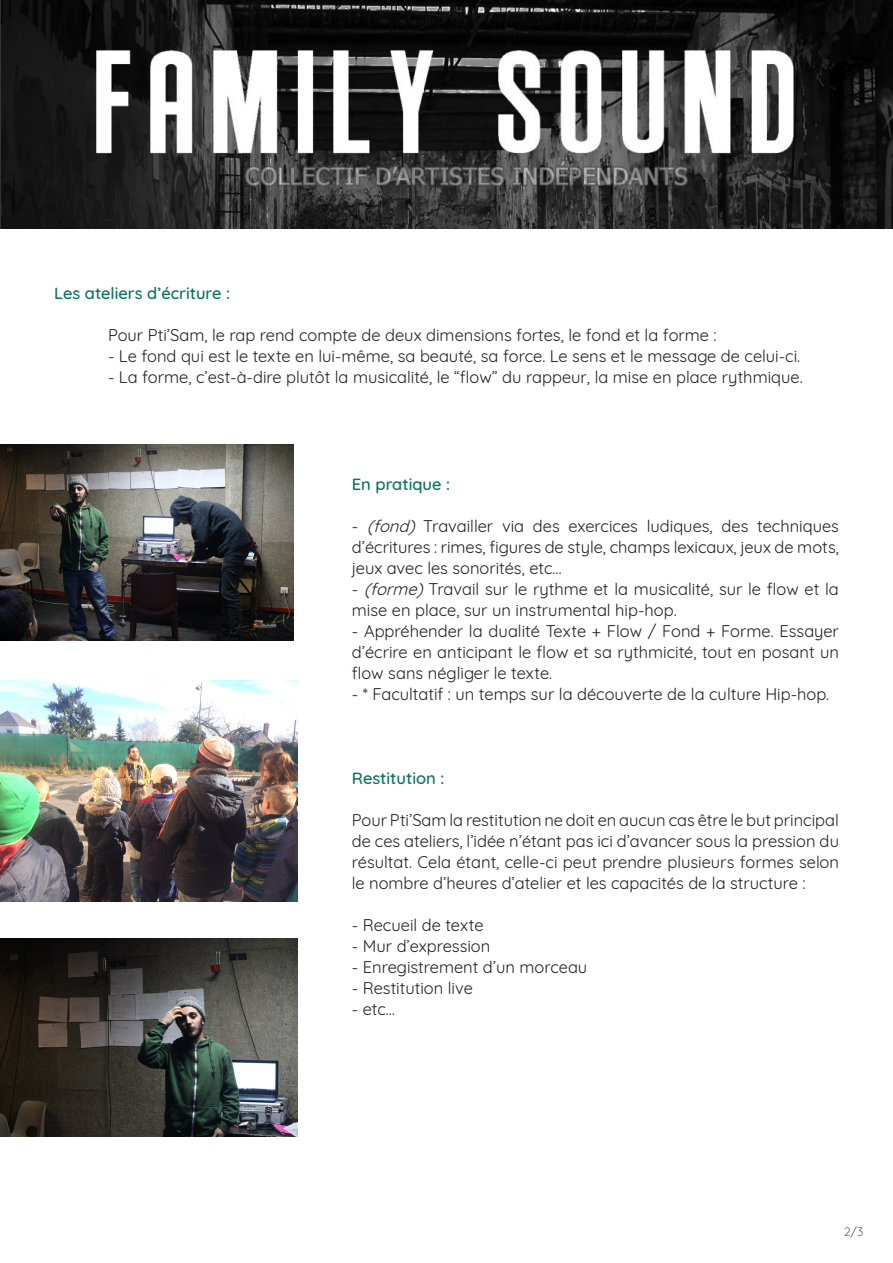
<style>
.page{position:relative;width:893px;height:1263px;background:#fff}
.page>*{position:absolute;margin:0;border:0;box-sizing:border-box;transform-origin:0 0}
.t1{font:16.5px/21px "Quicksand";color:#231f20;text-align:justify}
.t2{font:500 16.5px "Quicksand";color:#0c735f}
.t3{font:300 12px "Quicksand";color:#231f20}
.s1{font-style:italic}
</style>
<div class="page">
<img style="left:0;top:0;width:893px;height:228px">
<img style="left:0;top:445px;width:294px;height:195px">
<img style="left:0;top:681px;width:297px;height:220px">
<img style="left:0;top:939px;width:297px;height:198px">
<p class="t2" style="left:54px;top:280px;width:177px">Les ateliers d’écriture :</p>
<p class="t1" style="left:108px;top:323px;width:610px">Pour Pti’Sam, le rap rend compte de deux dimensions fortes, le fond et la forme :</p>
<p class="t1" style="left:108px;top:344px;width:694px">- Le fond qui est le texte en lui-même, sa beauté, sa force. Le sens et le message de celui-ci.</p>
<p class="t1" style="left:108px;top:365px;width:696px">- La forme, c’est-à-dire plutôt la musicalité, le “flow” du rappeur, la mise en place rythmique.</p>
<p class="t2" style="left:352px;top:470px;width:100px">En pratique :</p>
<p class="t1" style="left:352px;top:513px;width:489px">- <span class="s1">(fond)</span> Travailler via des exercices ludiques, des techniques d’écritures : rimes, figures de style, champs lexicaux, jeux de mots, jeux avec les sonorités, etc…</p>
<p class="t1" style="left:352px;top:576px;width:488px">- <span class="s1">(forme)</span>Travail sur le rythme et la musicalité, sur le flow et la mise en place, sur un instrumental hip-hop.</p>
<p class="t1" style="left:352px;top:618px;width:489px">- Appréhender la dualité Texte + Flow / Fond + Forme. Essayer d’écrire en anticipant le flow et sa rythmicité, tout en posant un flow sans négliger le texte.</p>
<p class="t1" style="left:352px;top:681px;width:479px">- * Facultatif : un temps sur la découverte de la culture Hip-hop.</p>
<p class="t2" style="left:352px;top:764px;width:94px">Restitution :</p>
<p class="t1" style="left:352px;top:807px;width:489px">Pour Pti’Sam la restitution ne doit en aucun cas être le but principal de ces ateliers, l’idée n’étant pas ici d’avancer sous la pression du résultat. Cela étant, celle-ci peut prendre plusieurs formes selon le nombre d’heures d’atelier et les capacités de la structure :</p>
<p class="t1" style="left:352px;top:912px;width:133px">- Recueil de texte</p>
<p class="t1" style="left:352px;top:933px;width:140px">- Mur d’expression</p>
<p class="t1" style="left:352px;top:954px;width:237px">- Enregistrement d’un morceau</p>
<p class="t1" style="left:352px;top:975px;width:123px">- Restitution live</p>
<p class="t1" style="left:352px;top:996px;width:45px">- etc…</p>
<p class="t3" style="left:844px;top:1222px;width:21px">2/3</p>
</div>
